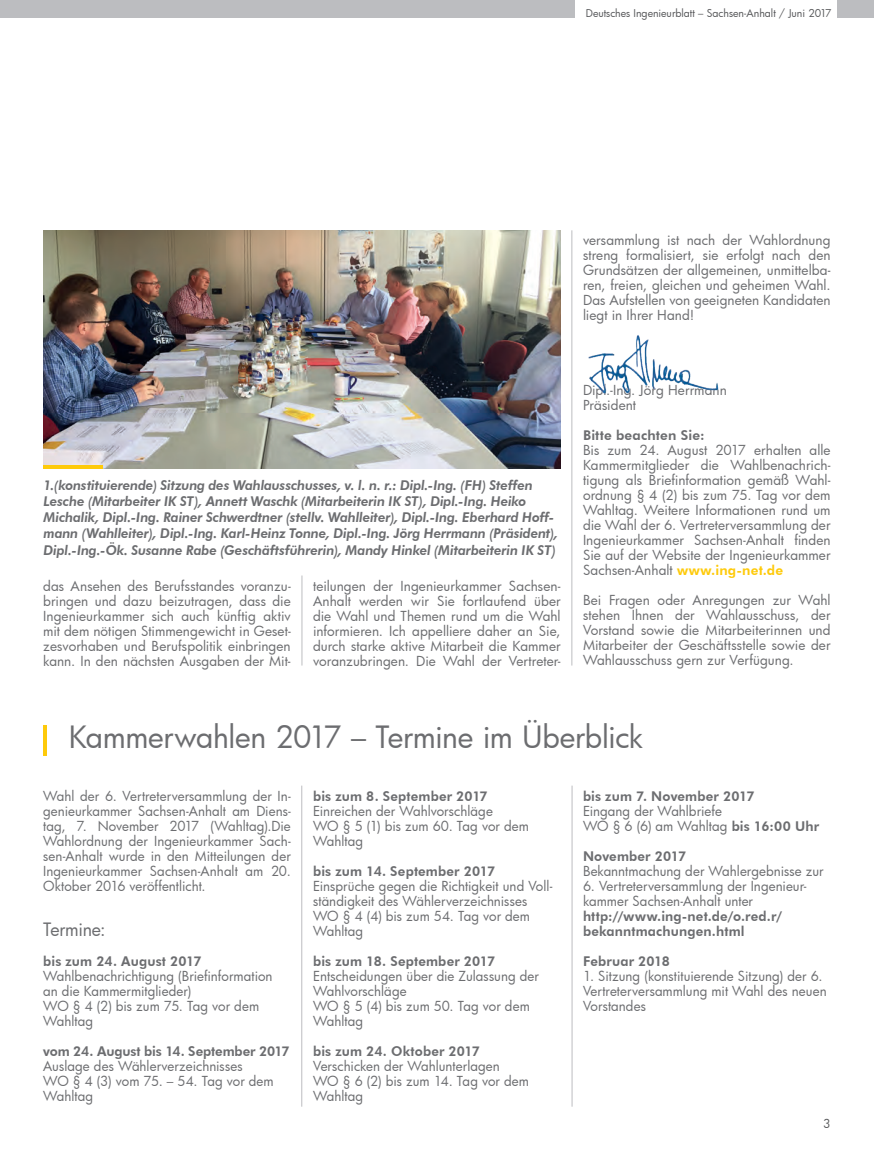
<style>
.page{position:relative;width:874px;height:1165px;background:#fff}
.page>*{position:absolute;margin:0;border:0;box-sizing:border-box;transform-origin:0 0}
.t1{font:30px "Futura Bk";letter-spacing:-.015em;color:#6c6d70}
.t2{font:18px "Futura Bk";letter-spacing:-.015em;color:#6c6d70}
.t3{font:13.5px/15px "Futura Bk";color:#6c6d70}
.t4{font:italic 800 13.5px/16.2px "Futura BT";letter-spacing:-.01em;color:#6c6d70}
.t5{font:800 13.5px/15px "Futura BT";letter-spacing:.01em;color:#6c6d70}
.t6{font:800 13.5px "Futura BT";letter-spacing:-.01em;color:#6c6d70}
.t7{font:12px "Futura Bk";color:#57585a}
.t8{font:10.5px "Futura Bk";color:#57585a}
.s1{font-family:"Futura BT";font-weight:800;color:#feca0a}
.s2{font-family:"Futura BT";font-weight:800}
</style>
<div class="page">
<div style="left:836px;top:0;width:37px;height:18px;background:#bcbdc0"></div>
<div style="left:1px;top:0;width:574px;height:18px;background:#bcbdc0"></div>
<hr style="left:301px;top:785px;width:1px;height:321px;background:#bcbdc0">
<hr style="left:301px;top:575px;width:1px;height:90px;background:#bcbdc0">
<hr style="left:571px;top:230px;width:1px;height:435px;background:#bcbdc0">
<hr style="left:571px;top:785px;width:1px;height:321px;background:#bcbdc0">
<hr style="left:43px;top:725px;width:4px;height:30px;background:#feca0a">
<img style="left:588px;top:335px;width:131px;height:59px">
<img style="left:43px;top:230px;width:517px;height:238px">
<hr style="left:43px;top:465px;width:60px;height:3px;background:#feca0a">
<svg style="left:0;top:0;width:1px;height:18px"></svg>
<p class="t8" style="left:585px;top:6px;width:247px">Deutsches Ingenieurblatt – Sachsen-Anhalt / Juni 2017</p>
<p class="t3" style="left:582px;top:232px;width:249px;text-align:justify">versammlung ist nach der Wahlordnung streng formalisiert, sie erfolgt nach den Grundsätzen der allgemeinen, unmittelba&shy;ren, freien, gleichen und geheimen Wahl.<br>Das Aufstellen von geeigneten Kandidaten liegt in Ihrer Hand!</p>
<p class="t4" style="left:43px;top:477px;width:516px">1.(konstituierende) Sitzung des Wahlausschusses, v. l. n. r.: Dipl.-Ing. (FH) Steffen Lesche (Mitarbeiter IK ST), Annett Waschk (Mitarbeiterin IK ST), Dipl.-Ing. Heiko Michalik, Dipl.-Ing. Rainer Schwerdtner (stellv. Wahlleiter), Dipl.-Ing. Eberhard Hoff&shy;mann (Wahlleiter), Dipl.-Ing. Karl-Heinz Tonne, Dipl.-Ing. Jörg Herrmann (Präsident), Dipl.-Ing.-Ök. Susanne Rabe (Geschäftsführerin), Mandy Hinkel (Mitarbeiterin IK ST)</p>
<p class="t3" style="left:43px;top:577px;width:249px;text-align:justify">das Ansehen des Berufsstandes voranzu&shy;bringen und dazu beizutragen, dass die Ingenieurkammer sich auch künftig aktiv mit dem nötigen Stimmengewicht in Geset&shy;zesvorhaben und Berufspolitik einbringen kann. In den nächsten Ausgaben der Mit-</p>
<p class="t3" style="left:313px;top:577px;width:249px;text-align:justify">teilungen der Ingenieurkammer Sachsen-Anhalt werden wir Sie fortlaufend über die Wahl und Themen rund um die Wahl informieren. Ich appelliere daher an Sie, durch starke aktive Mitarbeit die Kammer voranzubringen. Die Wahl der Vertreter-</p>
<p class="t3" style="left:582px;top:382px;width:145px">Dipl.-Ing. Jörg Herrmann<br>Präsident</p>
<p class="t5" style="left:582px;top:428px;width:123px">Bitte beachten Sie:</p>
<p class="t3" style="left:582px;top:442px;width:249px;text-align:justify">Bis zum 24. August 2017 erhalten alle Kammermitglieder die Wahlbenachrich&shy;tigung als Briefinformation gemäß Wahl&shy;ordnung § 4 (2) bis zum 75. Tag vor dem Wahltag. Weitere Informationen rund um die Wahl der 6. Vertreterversammlung der Ingenieurkammer Sachsen-Anhalt finden Sie auf der Website der Ingenieurkammer Sachsen-Anhalt <span class="s1">www.ing-net.de</span></p>
<p class="t3" style="left:582px;top:592px;width:249px;text-align:justify">Bei Fragen oder Anregungen zur Wahl stehen Ihnen der Wahlausschuss, der Vorstand sowie die Mitarbeiterinnen und Mitarbeiter der Geschäftsstelle sowie der Wahlausschuss gern zur Verfügung.</p>
<h1 class="t1" style="left:69px;top:717px;width:575px">Kammerwahlen 2017 – Termine im Überblick</h1>
<p class="t3" style="left:43px;top:787px;width:249px;text-align:justify">Wahl der 6. Vertreterversammlung der In&shy;genieurkammer Sachsen-Anhalt am Diens&shy;tag, 7. November 2017 (Wahltag).Die Wahlordnung der Ingenieurkammer Sach&shy;sen-Anhalt wurde in den Mitteilungen der Ingenieurkammer Sachsen-Anhalt am 20.<br>Oktober 2016 veröffentlicht.</p>
<h2 class="t2" style="left:43px;top:916px;width:64px">Termine:</h2>
<p class="t5" style="left:43px;top:953px;width:160px">bis zum 24. August 2017</p>
<p class="t3" style="left:43px;top:967px;width:231px">Wahlbenachrichtigung (Briefinformation an die Kammermitglieder)<br>WO § 4 (2) bis zum 75. Tag vor dem<br>Wahltag</p>
<p class="t6" style="left:43px;top:1042px;width:248px">vom 24. August bis 14. September 2017</p>
<p class="t3" style="left:43px;top:1057px;width:232px">Auslage des Wählerverzeichnisses<br>WO § 4 (3) vom 75. – 54. Tag vor dem<br>Wahltag</p>
<p class="t5" style="left:313px;top:788px;width:176px">bis zum 8. September 2017</p>
<p class="t3" style="left:313px;top:802px;width:217px">Einreichen der Wahlvorschläge<br>WO § 5 (1) bis zum 60. Tag vor dem<br>Wahltag</p>
<p class="t5" style="left:313px;top:863px;width:183px">bis zum 14. September 2017</p>
<p class="t3" style="left:313px;top:877px;width:241px">Einsprüche gegen die Richtigkeit und Voll&shy;ständigkeit des Wählerverzeichnisses<br>WO § 4 (4) bis zum 54. Tag vor dem<br>Wahltag</p>
<p class="t5" style="left:313px;top:953px;width:184px">bis zum 18. September 2017</p>
<p class="t3" style="left:313px;top:967px;width:227px">Entscheidungen über die Zulassung der<br>Wahlvorschläge<br>WO § 5 (4) bis zum 50. Tag vor dem<br>Wahltag</p>
<p class="t5" style="left:313px;top:1043px;width:168px">bis zum 24. Oktober 2017</p>
<p class="t3" style="left:313px;top:1057px;width:217px">Verschicken der Wahlunterlagen<br>WO § 6 (2) bis zum 14. Tag vor dem<br>Wahltag</p>
<p class="t5" style="left:582px;top:788px;width:173px">bis zum 7. November 2017</p>
<p class="t3" style="left:582px;top:802px;width:237px">Eingang der Wahlbriefe<br>WO § 6 (6) am Wahltag <span class="s2">bis 16:00 Uhr</span></p>
<p class="t5" style="left:582px;top:848px;width:105px">November 2017</p>
<p class="t3" style="left:582px;top:862px;width:242px">Bekanntmachung der Wahlergebnisse zur</p>
<p class="t3" style="left:582px;top:877px;width:225px">6. Vertreterversammlung der Ingenieur&shy;kammer Sachsen-Anhalt unter</p>
<p class="t5" style="left:582px;top:908px;width:200px">http://www.ing-net.de/o.red.r/ bekanntmachungen.html</p>
<p class="t5" style="left:582px;top:953px;width:88px">Februar 2018</p>
<p class="t3" style="left:582px;top:967px;width:245px">1. Sitzung (konstituierende Sitzung) der 6.<br>Vertreterversammlung mit Wahl des neuen<br>Vorstandes</p>
<p class="t7" style="left:822px;top:1115px;width:9px">3</p>
</div>
